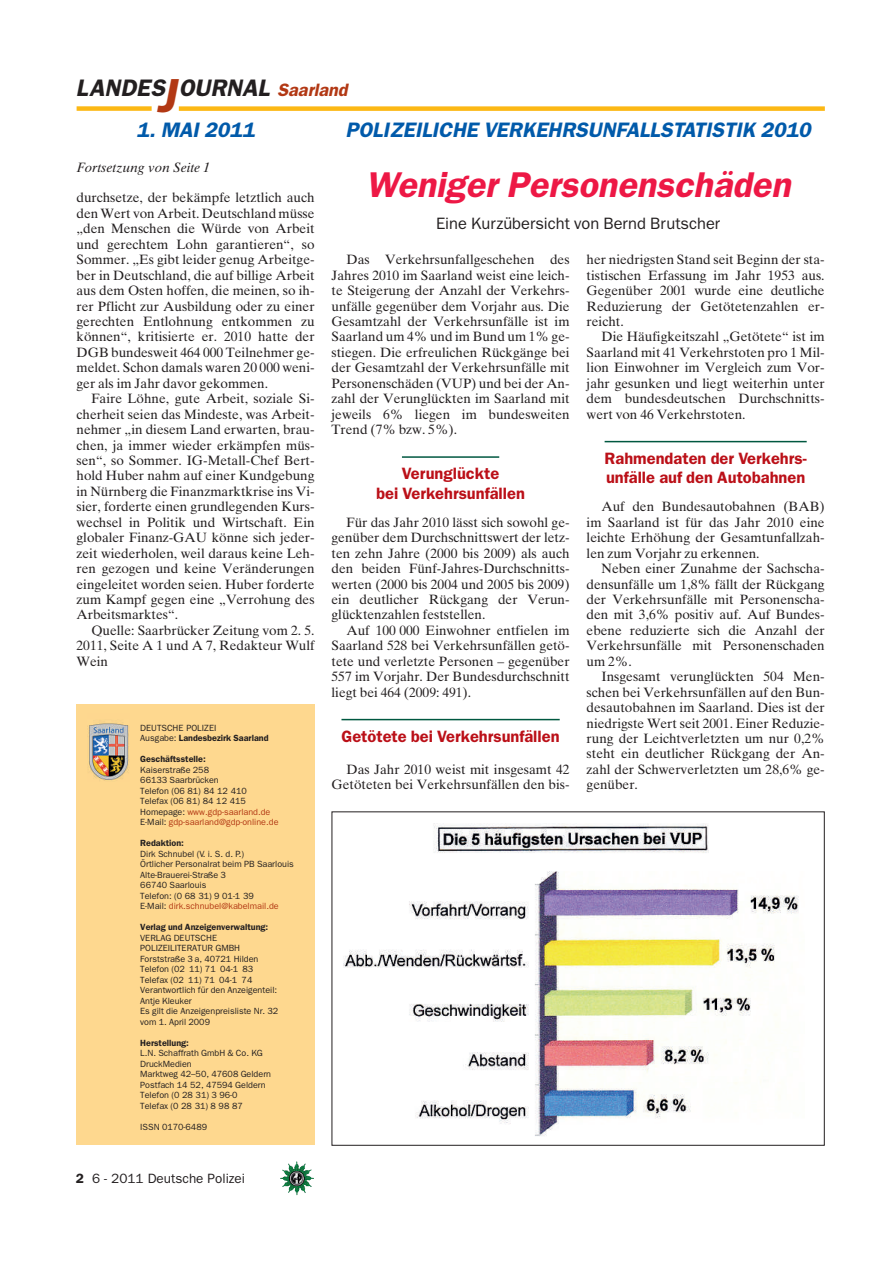
<style>
.page{position:relative;width:893px;height:1263px;background:#fff}
.page>*{position:absolute;margin:0;border:0;box-sizing:border-box;transform-origin:0 0}
.t1{font:36px "Franklin Gothic Demi Oblique OV YNMIAB";color:#ed1845}
.t2{font:24px "Franklin Gothic Demi Oblique OV YNMIAB";color:#231f20}
.t3{font:21px "Franklin Gothic Demi Oblique OV YNMIAB";color:#015aaa}
.t4{font:16.5px/19.5px "Franklin Gothic Demi OV VNMIAB";color:#bb1018;text-align:center}
.t5{font:16.5px "Franklin Gothic Book OV WNMIAB";color:#231f20}
.t6{font:13.5px/15.5px "Times Ten Roman OV TNMIAB";color:#231f20;text-align:justify}
.t7{font:13.5px "Franklin Gothic Book OV WNMIAB";color:#231f20}
.t8{font:13.5px "Times Ten Italic OV SNMIAB";color:#231f20}
.t9{font:9px/10.5px "Franklin Gothic Book OV WNMIAB";color:#231f20}
.t10{font:9px "Franklin Gothic Demi OV VNMIAB";color:#231f20}
.s1{font-size:48px;color:#b23814}
.s2{font-size:18px;color:#b23814}
.s3{font-family:"Franklin Gothic Book OV WNMIAB"}
.s4{color:#b23814}
.s5{font-family:"Franklin Gothic Demi OV VNMIAB"}
</style>
<div class="page">
<img style="left:282px;top:1163px;width:32px;height:32px">
<hr style="left:402px;top:456px;width:97px;height:2px;background:#005840">
<hr style="left:341px;top:719px;width:219px;height:1px;background:#005840">
<hr style="left:605px;top:441px;width:202px;height:1px;background:#005840">
<div style="left:77px;top:704px;width:238px;height:440px;background:#fed88f"></div>
<img style="left:89px;top:722px;width:40px;height:59px">
<div style="left:77px;top:106px;width:75px;height:5px;background:#fcb814"></div>
<div style="left:179px;top:106px;width:646px;height:5px;background:#fcb814"></div>
<img style="left:343px;top:824px;width:456px;height:312px">
<h2 class="t2" style="left:76px;top:79px;width:273px">LANDES<span class="s1">J</span>OURNAL <span class="s2">Saarland</span></h2>
<h3 class="t3" style="left:345px;top:121px;width:467px">POLIZEILICHE VERKEHRSUNFALLSTATISTIK 2010</h3>
<p class="t8" style="left:77px;top:162px;width:135px">Fortsetzung von Seite 1</p>
<h3 class="t3" style="left:136px;top:122px;width:120px">1. MAI 2011</h3>
<h1 class="t1" style="left:366px;top:171px;width:426px">Weniger Personenschäden</h1>
<p class="t5" style="left:436px;top:217px;width:286px">Eine Kurzübersicht von Bernd Brutscher</p>
<p class="t6" style="left:77px;top:192px;width:240px">durchsetze, der bekämpfe letztlich auch den Wert von Arbeit. Deutschland müsse „den Menschen die Würde von Arbeit und gerechtem Lohn garantieren“, so Sommer. „Es gibt leider genug Arbeitge&shy;ber in Deutschland, die auf billige Arbeit aus dem Osten hoffen, die meinen, so ih&shy;rer Pflicht zur Ausbildung oder zu einer gerechten Entlohnung entkommen zu können“, kritisierte er. 2010 hatte der DGB bundesweit 464 000 Teilnehmer ge&shy;meldet. Schon damals waren 20 000 weni&shy;ger als im Jahr davor gekommen.</p>
<p class="t6" style="left:77px;top:392px;width:240px;text-indent:15px">Faire Löhne, gute Arbeit, soziale Si&shy;cherheit seien das Mindeste, was Arbeit&shy;nehmer „in diesem Land erwarten, brau&shy;chen, ja immer wieder erkämpfen müs&shy;sen“, so Sommer. IG-Metall-Chef Bert&shy;hold Huber nahm auf einer Kundgebung in Nürnberg die Finanzmarktkrise ins Vi&shy;sier, forderte einen grundlegenden Kurs&shy;wechsel in Politik und Wirtschaft. Ein globaler Finanz-GAU könne sich jeder&shy;zeit wiederholen, weil daraus keine Leh&shy;ren gezogen und keine Veränderungen eingeleitet worden seien. Huber forderte zum Kampf gegen eine „Verrohung des Arbeitsmarktes“.</p>
<p class="t6" style="left:77px;top:624px;width:240px;text-indent:15px">Quelle: Saarbrücker Zeitung vom 2. 5.<br>2011, Seite A 1 und A 7, Redakteur Wulf Wein</p>
<p class="t6" style="left:332px;top:253px;width:240px;text-indent:15px">Das Verkehrsunfallgeschehen des Jahres 2010 im Saarland weist eine leich&shy;te Steigerung der Anzahl der Verkehrs&shy;unfälle gegenüber dem Vorjahr aus. Die Gesamtzahl der Verkehrsunfälle ist im Saarland um 4% und im Bund um 1% ge&shy;stiegen. Die erfreulichen Rückgänge bei der Gesamtzahl der Verkehrsunfälle mit Personenschäden (VUP) und bei der An&shy;zahl der Verunglückten im Saarland mit jeweils 6% liegen im bundesweiten Trend (7% bzw. 5%).</p>
<p class="t4" style="left:376px;top:465px;width:150px">Verunglückte<br>bei Verkehrsunfällen</p>
<p class="t6" style="left:332px;top:516px;width:240px;text-indent:15px">Für das Jahr 2010 lässt sich sowohl ge&shy;genüber dem Durchschnittswert der letz&shy;ten zehn Jahre (2000 bis 2009) als auch den beiden Fünf-Jahres-Durchschnitts&shy;werten (2000 bis 2004 und 2005 bis 2009) ein deutlicher Rückgang der Verun&shy;glücktenzahlen feststellen.</p>
<p class="t6" style="left:332px;top:624px;width:240px;text-indent:15px">Auf 100 000 Einwohner entfielen im Saarland 528 bei Verkehrsunfällen getö&shy;tete und verletzte Personen – gegenüber 557 im Vorjahr. Der Bundesdurchschnitt liegt bei 464 (2009: 491).</p>
<p class="t4" style="left:341px;top:727px;width:220px">Getötete bei Verkehrsunfällen</p>
<p class="t6" style="left:332px;top:763px;width:240px;text-align:right">Das Jahr 2010 weist mit insgesamt 42<br>Getöteten bei Verkehrsunfällen den bis-</p>
<p class="t6" style="left:587px;top:253px;width:240px">her niedrigsten Stand seit Beginn der sta&shy;tistischen Erfassung im Jahr 1953 aus.<br>Gegenüber 2001 wurde eine deutliche Reduzierung der Getötetenzahlen er&shy;reicht.</p>
<p class="t6" style="left:587px;top:330px;width:240px;text-indent:15px">Die Häufigkeitszahl „Getötete“ ist im Saarland mit 41 Verkehrstoten pro 1 Mil&shy;lion Einwohner im Vergleich zum Vor&shy;jahr gesunken und liegt weiterhin unter dem bundesdeutschen Durchschnitts&shy;wert von 46 Verkehrstoten.</p>
<p class="t4" style="left:605px;top:449px;width:204px;text-align:left">Rahmendaten der Verkehrs&shy;unfälle auf den Autobahnen</p>
<p class="t6" style="left:587px;top:500px;width:240px;text-indent:15px">Auf den Bundesautobahnen (BAB) im Saarland ist für das Jahr 2010 eine leichte Erhöhung der Gesamtunfallzah&shy;len zum Vorjahr zu erkennen.</p>
<p class="t6" style="left:587px;top:562px;width:240px;text-indent:15px">Neben einer Zunahme der Sachscha&shy;densunfälle um 1,8% fällt der Rückgang der Verkehrsunfälle mit Personenscha&shy;den mit 3,6% positiv auf. Auf Bundes&shy;ebene reduzierte sich die Anzahl der Verkehrsunfälle mit Personenschaden um 2%.</p>
<p class="t6" style="left:587px;top:670px;width:240px;text-indent:15px">Insgesamt verunglückten 504 Men&shy;schen bei Verkehrsunfällen auf den Bun&shy;desautobahnen im Saarland. Dies ist der niedrigste Wert seit 2001. Einer Reduzie&shy;rung der Leichtverletzten um nur 0,2% steht ein deutlicher Rückgang der An&shy;zahl der Schwerverletzten um 28,6% ge&shy;genüber.</p>
<p class="t9" style="left:140px;top:723px;width:78px">DEUTSCHE POLIZEI</p>
<p class="t10" style="left:140px;top:735px;width:130px"><span class="s3">Ausgabe:</span> Landesbezirk Saarland</p>
<p class="t10" style="left:140px;top:756px;width:67px">Geschäftsstelle:</p>
<p class="t9" style="left:140px;top:765px;width:140px">Kaiserstraße 258<br>66133 Saarbrücken<br>Telefon (06 81) 84 12 410<br>Telefax (06 81) 84 12 415<br>Homepage: <span class="s4">www.gdp-saarland.de<br></span>E-Mail: <span class="s4">gdp-saarland@gdp-online.de</span></p>
<p class="t10" style="left:140px;top:840px;width:45px">Redaktion:</p>
<p class="t9" style="left:140px;top:849px;width:155px">Dirk Schnubel (V. i. S. d. P.)<br>Örtlicher Personalrat beim PB Saarlouis<br>Alte-Brauerei-Straße 3<br>66740 Saarlouis<br>Telefon: (0 68 31) 9 01-1 39<br>E-Mail: <span class="s4">dirk.schnubel@kabelmail.de</span></p>
<p class="t10" style="left:140px;top:924px;width:129px">Verlag und Anzeigenverwaltung:</p>
<p class="t9" style="left:140px;top:933px;width:140px">VERLAG DEUTSCHE<br>POLIZEILITERATUR GMBH<br>Forststraße 3 a, 40721 Hilden<br>Telefon (02 11) 71 04-1 83<br>Telefax (02 11) 71 04-1 74<br>Verantwortlich für den Anzeigenteil:<br>Antje Kleuker<br>Es gilt die Anzeigenpreisliste Nr. 32 vom 1. April 2009</p>
<p class="t10" style="left:140px;top:1039px;width:50px">Herstellung:</p>
<p class="t9" style="left:140px;top:1048px;width:132px">L.N. Schaffrath GmbH &amp; Co. KG<br>DruckMedien<br>Marktweg 42–50, 47608 Geldern<br>Postfach 14 52, 47594 Geldern<br>Telefon (0 28 31) 3 96-0<br>Telefax (0 28 31) 8 98 87</p>
<p class="t9" style="left:140px;top:1122px;width:68px">ISSN 0170-6489</p>
<p class="t7" style="left:76px;top:1173px;width:171px"><span class="s5">2</span> 6 - 2011 Deutsche Polizei</p>
</div>
